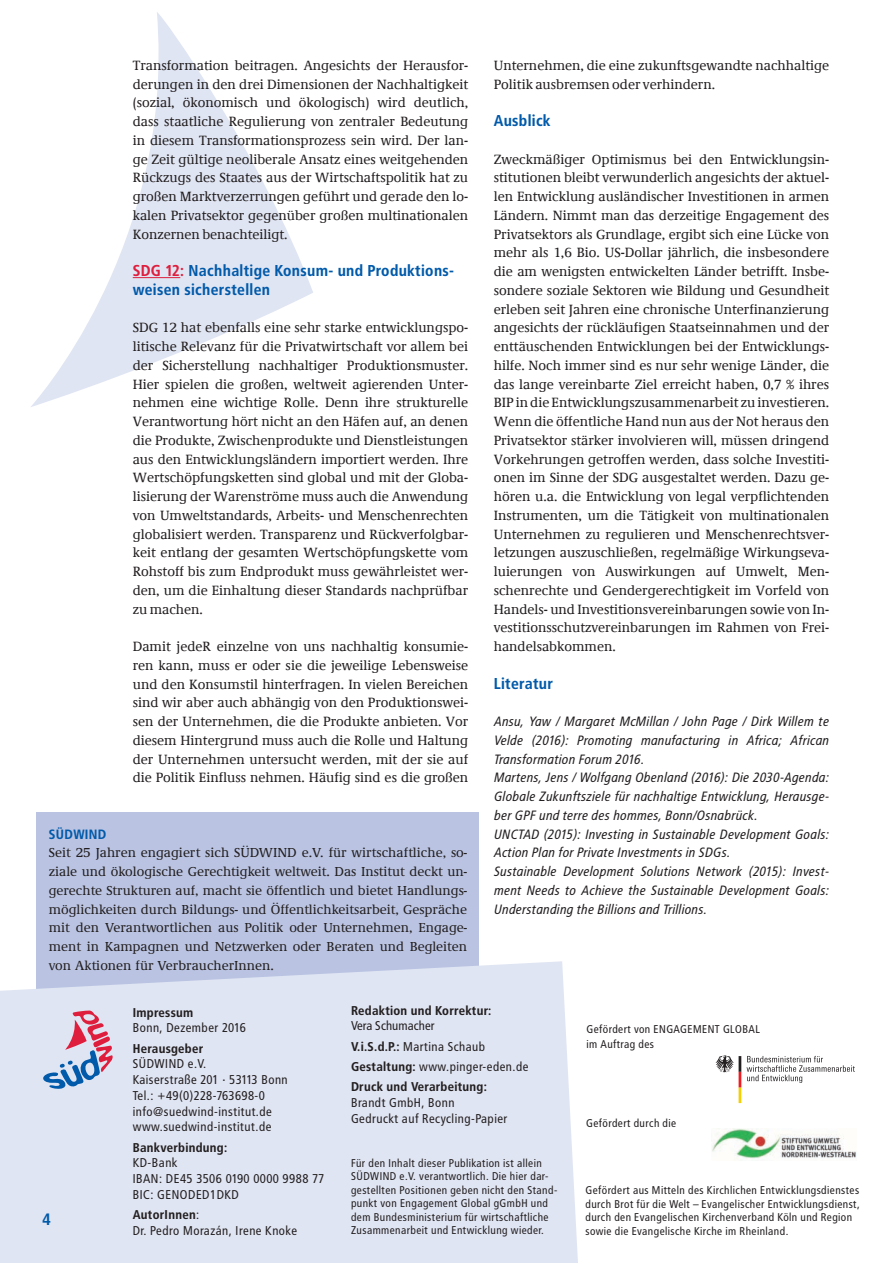
<style>
.page{position:relative;width:893px;height:1263px;background:#fff}
.page>*{position:absolute;margin:0;border:0;box-sizing:border-box;transform-origin:0 0}
.t1{font:700 16.5px "Transit";color:#015aaa}
.t2{font:700 15.75px/18.8px "Transit";color:#015aaa}
.t3{font:13.5px/18.8px "Demos Com";color:#231f20;text-align:justify}
.t4{font:italic 13.5px/18.8px "Transit";letter-spacing:-.01em;color:#231f20}
.t5{font:500 13.5px/18.8px "Demos EF";color:#231f20;text-align:justify}
.t6{font:700 13.5px "Transit";color:#015aaa}
.t7{font:12.75px/15.8px "Transit";color:#231f20}
.t8{font:700 12.75px "Transit";color:#231f20}
.t9{font:11.25px/13.5px "Transit";color:#231f20}
.s1{color:#de1e3c}
.s2{font-weight:700}
</style>
<div class="page">
<svg style="left:31px;top:12px;width:282px;height:395px"></svg>
<div style="left:36px;top:812px;width:443px;height:270px;background:#bac4e2"></div>
<div style="left:0;top:961px;width:578px;height:302px;background:#e0e5f3"></div>
<svg style="left:43px;top:1010px;width:70px;height:79px;background:#c3b4cd"></svg>
<hr style="left:133px;top:277px;width:47px;height:1px;background:#de1e3c">
<svg style="left:715px;top:1055px;width:26px;height:48px"></svg>
<svg style="left:747px;top:1056px;width:108px;height:27px"></svg>
<img style="left:711px;top:1129px;width:145px;height:32px">
<p class="t3" style="left:133px;top:56px;width:337px">Transformation beitragen. Angesichts der Herausfor&shy;derungen in den drei Dimensionen der Nachhaltigkeit (sozial, ökonomisch und ökologisch) wird deutlich, dass staatliche Regulierung von zentraler Bedeutung in diesem Transformationsprozess sein wird. Der lan&shy;ge Zeit gültige neoliberale Ansatz eines weitgehenden Rückzugs des Staates aus der Wirtschaftspolitik hat zu großen Marktverzerrungen geführt und gerade den lo&shy;kalen Privatsektor gegenüber großen multinationalen Konzernen benachteiligt.</p>
<p class="t2" style="left:133px;top:261px;width:323px"><span class="s1">SDG 12:</span> Nachhaltige Konsum- und Produktions&shy;weisen sicherstellen</p>
<p class="t3" style="left:133px;top:319px;width:337px">SDG 12 hat ebenfalls eine sehr starke entwicklungspo&shy;litische Relevanz für die Privatwirtschaft vor allem bei der Sicherstellung nachhaltiger Produktionsmuster.<br>Hier spielen die großen, weltweit agierenden Unter&shy;nehmen eine wichtige Rolle. Denn ihre strukturelle Verantwortung hört nicht an den Häfen auf, an denen die Produkte, Zwischenprodukte und Dienstleistungen aus den Entwicklungsländern importiert werden. Ihre Wertschöpfungsketten sind global und mit der Globa&shy;lisierung der Warenströme muss auch die Anwendung von Umweltstandards, Arbeits- und Menschenrechten globalisiert werden. Transparenz und Rückverfolgbar&shy;keit entlang der gesamten Wertschöpfungskette vom Rohstoff bis zum Endprodukt muss gewährleistet wer&shy;den, um die Einhaltung dieser Standards nachprüfbar zu machen.</p>
<p class="t3" style="left:133px;top:637px;width:337px">Damit jedeR einzelne von uns nachhaltig konsumie&shy;ren kann, muss er oder sie die jeweilige Lebensweise und den Konsumstil hinterfragen. In vielen Bereichen sind wir aber auch abhängig von den Produktionswei&shy;sen der Unternehmen, die die Produkte anbieten. Vor diesem Hintergrund muss auch die Rolle und Haltung der Unternehmen untersucht werden, mit der sie auf die Politik Einfluss nehmen. Häufig sind es die großen</p>
<p class="t6" style="left:49px;top:826px;width:59px">SÜDWIND</p>
<p class="t5" style="left:49px;top:844px;width:420px">Seit 25 Jahren engagiert sich SÜDWIND e.V. für wirtschaftliche, so&shy;ziale und ökologische Gerechtigkeit weltweit. Das Institut deckt un&shy;gerechte Strukturen auf, macht sie öffentlich und bietet Handlungs&shy;möglichkeiten durch Bildungs- und Öffentlichkeitsarbeit, Gespräche mit den Verantwortlichen aus Politik oder Unternehmen, Engage&shy;ment in Kampagnen und Netzwerken oder Beraten und Begleiten von Aktionen für VerbraucherInnen.</p>
<p class="t3" style="left:494px;top:56px;width:337px">Unternehmen, die eine zukunftsgewandte nachhaltige<br>Politik ausbremsen oder verhindern.</p>
<p class="t2" style="left:494px;top:111px;width:59px">Ausblick</p>
<p class="t3" style="left:494px;top:150px;width:337px">Zweckmäßiger Optimismus bei den Entwicklungsin&shy;stitutionen bleibt verwunderlich angesichts der aktuel&shy;len Entwicklung ausländischer Investitionen in armen Ländern. Nimmt man das derzeitige Engagement des Privatsektors als Grundlage, ergibt sich eine Lücke von mehr als 1,6 Bio. US-Dollar jährlich, die insbesondere die am wenigsten entwickelten Länder betrifft. Insbe&shy;sondere soziale Sektoren wie Bildung und Gesundheit erleben seit Jahren eine chronische Unterfinanzierung angesichts der rückläufigen Staatseinnahmen und der enttäuschenden Entwicklungen bei der Entwicklungs&shy;hilfe. Noch immer sind es nur sehr wenige Länder, die das lange vereinbarte Ziel erreicht haben, 0,7 % ihres BIP in die Entwicklungszusammenarbeit zu investieren.<br>Wenn die öffentliche Hand nun aus der Not heraus den Privatsektor stärker involvieren will, müssen dringend Vorkehrungen getroffen werden, dass solche Investiti&shy;onen im Sinne der SDG ausgestaltet werden. Dazu ge&shy;hören u.a. die Entwicklung von legal verpflichtenden Instrumenten, um die Tätigkeit von multinationalen Unternehmen zu regulieren und Menschenrechtsver&shy;letzungen auszuschließen, regelmäßige Wirkungseva&shy;luierungen von Auswirkungen auf Umwelt, Men&shy;schenrechte und Gendergerechtigkeit im Vorfeld von Handels- und Investitionsvereinbarungen sowie von In&shy;vestitionsschutzvereinbarungen im Rahmen von Frei&shy;handelsabkommen.</p>
<p class="t2" style="left:494px;top:674px;width:61px">Literatur</p>
<p class="t4" style="left:494px;top:712px;width:337px">Ansu, Yaw / Margaret McMillan / John Page / Dirk Willem te Velde (2016): Promoting manufacturing in Africa; African Transformation Forum 2016.<br>Martens, Jens / Wolfgang Obenland (2016): Die 2030-Agenda:<br>Globale Zukunftsziele für nachhaltige Entwicklung, Herausge&shy;ber GPF und terre des hommes, Bonn/Osnabrück.<br>UNCTAD (2015): Investing in Sustainable Development Goals:<br>Action Plan for Private Investments in SDGs.<br>Sustainable Development Solutions Network (2015): Invest&shy;ment Needs to Achieve the Sustainable Development Goals:<br>Understanding the Billions and Trillions.</p>
<p class="t1" style="left:43px;top:1209px;width:10px">4</p>
<p class="t8" style="left:133px;top:1004px;width:62px">Impressum</p>
<p class="t7" style="left:133px;top:1020px;width:115px">Bonn, Dezember 2016</p>
<p class="t8" style="left:133px;top:1040px;width:72px">Herausgeber</p>
<p class="t7" style="left:133px;top:1056px;width:157px">SÜDWIND e.V.<br>Kaiserstraße 201 · 53113 Bonn<br>Tel.: +49(0)228-763698-0 info@suedwind-institut.de www.suedwind-institut.de</p>
<p class="t8" style="left:133px;top:1139px;width:96px">Bankverbindung:</p>
<p class="t7" style="left:133px;top:1155px;width:193px">KD-Bank<br>IBAN: DE45 3506 0190 0000 9988 77<br>BIC: GENODED1DKD</p>
<p class="t7" style="left:133px;top:1207px;width:166px"><span class="s2">AutorInnen</span>:<br>Dr. Pedro Morazán, Irene Knoke</p>
<p class="t8" style="left:351px;top:1002px;width:142px">Redaktion und Korrektur:</p>
<p class="t7" style="left:351px;top:1016px;width:179px;line-height:20.2px">Vera Schumacher<br><span class="s2">V.i.S.d.P.:</span> Martina Schaub<br><span class="s2">Gestaltung:</span> www.pinger-eden.de<br><span class="s2">Druck und Verarbeitung:</span></p>
<p class="t7" style="left:351px;top:1094px;width:158px">Brandt GmbH, Bonn<br>Gedruckt auf Recycling-Papier</p>
<p class="t9" style="left:351px;top:1156px;width:208px">Für den Inhalt dieser Publikation ist allein SÜDWIND e.V. verantwortlich. Die hier dar&shy;gestellten Positionen geben nicht den Stand&shy;punkt von Engagement Global gGmbH und dem Bundesministerium für wirtschaftliche Zusammenarbeit und Entwicklung wieder.</p>
<p class="t9" style="left:587px;top:1022px;width:175px;line-height:15px">Gefördert von ENGAGEMENT GLOBAL im Auftrag des</p>
<p class="t9" style="left:586px;top:1116px;width:92px">Gefördert durch die</p>
<p class="t9" style="left:585px;top:1184px;width:276px">Gefördert aus Mitteln des Kirchlichen Entwicklungsdienstes durch Brot für die Welt – Evangelischer Entwicklungsdienst, durch den Evangelischen Kirchenverband Köln und Region sowie die Evangelische Kirche im Rheinland.</p>
</div>
